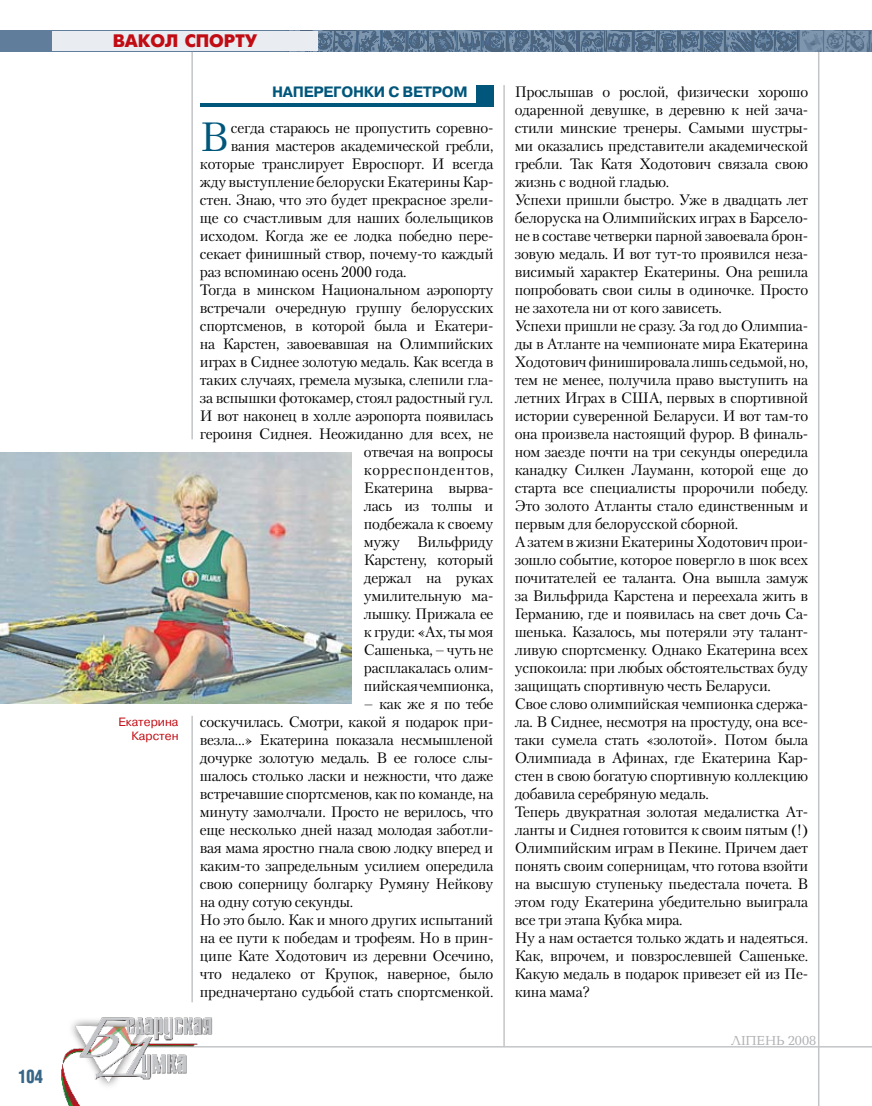
<style>
.page{position:relative;width:872px;height:1106px;background:#fff}
.page>*{position:absolute;margin:0;border:0;box-sizing:border-box;transform-origin:0 0}
.t1{font:40.65px "Petersburg C";color:#00567b}
.t2{font:18px "Futuris Extra C";color:#c10c13}
.t3{font:700 18px "AG Letterica Cond L";color:#386688;scale:.9 1}
.t4{font:15px/18px "Petersburg C";letter-spacing:-.015em;color:#000}
.t5{font:700 15px "Pragmatica C";letter-spacing:-.015em;color:#00567b}
.t6{font:15px "Petersburg C";letter-spacing:.045em;color:#000}
.t7{font:13.5px "Baltica C";color:#aeafb2}
.t8{font:12px/14.4px "Pragmatica C";color:#c10c13;text-align:right}
</style>
<div class="page">
<hr style="left:818px;top:52px;width:1px;height:1054px;background:#c3c5c7">
<img style="left:285px;top:30px;width:587px;height:1px">
<hr style="left:503px;top:85px;width:2px;height:961px;background:#c3c5c7">
<svg style="left:0;top:31px;width:871px;height:21px;background:#5f7995"></svg>
<div style="left:52px;top:31px;width:266px;height:20px;background:#e9ecf1"></div>
<hr style="left:146px;top:1046px;width:726px;height:1px;background:#c3c5c7">
<img style="left:61px;top:1002px;width:169px;height:104px">
<svg style="left:871px;top:31px;width:1px;height:21px"></svg>
<hr style="left:191px;top:716px;width:2px;height:286px;background:#c3c5c7">
<div style="left:476px;top:85px;width:17px;height:21px;background:#00567b"></div>
<hr style="left:200px;top:103px;width:293px;height:3px;background:#00567b">
<img style="left:0;top:453px;width:351px;height:251px">
<hr style="left:191px;top:52px;width:2px;height:387px;background:#c3c5c7">
<p class="t3" style="left:18px;top:1065px;width:29px">104</p>
<p class="t2" style="left:113px;top:31px;width:146px">ВАКОЛ СПОРТУ</p>
<p class="t5" style="left:272px;top:83px;width:197px">НАПЕРЕГОНКИ С ВЕТРОМ</p>
<p class="t8" style="left:118px;top:714px;width:62px">Екатерина<br>Карстен</p>
<h1 class="t1" style="left:200px;top:112px;width:30px">В</h1>
<p class="t4" style="left:231px;top:118px;width:264px">сегда стараюсь не пропустить соревно-</p>
<p class="t4" style="left:231px;top:136px;width:264px">вания мастеров академической гребли,</p>
<p class="t4" style="left:200px;top:154px;width:295px">которые транслирует Евроспорт. И всегда</p>
<p class="t4" style="left:200px;top:172px;width:295px">жду выступление белоруски Екатерины Кар-</p>
<p class="t4" style="left:200px;top:190px;width:295px">стен. Знаю, что это будет прекрасное зрели-</p>
<p class="t4" style="left:200px;top:208px;width:295px">ще со счастливым для наших болельщиков</p>
<p class="t4" style="left:200px;top:226px;width:295px">исходом. Когда же ее лодка победно пере-</p>
<p class="t4" style="left:200px;top:244px;width:295px">секает финишный створ, почему-то каждый</p>
<p class="t4" style="left:200px;top:262px;width:208px">раз вспоминаю осень 2000 года.</p>
<p class="t4" style="left:200px;top:280px;width:295px">Тогда в минском Национальном аэропорту</p>
<p class="t4" style="left:200px;top:298px;width:295px">встречали очередную группу белорусских</p>
<p class="t4" style="left:200px;top:316px;width:295px">спортсменов, в которой была и Екатери-</p>
<p class="t4" style="left:200px;top:334px;width:295px">на Карстен, завоевавшая на Олимпийских</p>
<p class="t4" style="left:200px;top:352px;width:295px">играх в Сиднее золотую медаль. Как всегда в</p>
<p class="t4" style="left:200px;top:370px;width:295px">таких случаях, гремела музыка, слепили гла-</p>
<p class="t4" style="left:200px;top:388px;width:295px">за вспышки фотокамер, стоял радостный гул.</p>
<p class="t4" style="left:200px;top:406px;width:295px">И вот наконец в холле аэропорта появилась</p>
<p class="t4" style="left:200px;top:424px;width:295px">героиня Сиднея. Неожиданно для всех, не</p>
<p class="t4" style="left:364px;top:442px;width:131px">отвечая на вопросы</p>
<p class="t6" style="left:364px;top:460px;width:131px">корреспондентов,</p>
<p class="t4" style="left:364px;top:478px;width:131px">Екатерина вырва-</p>
<p class="t4" style="left:364px;top:496px;width:131px">лась из толпы и</p>
<p class="t4" style="left:364px;top:514px;width:131px">подбежала к своему</p>
<p class="t4" style="left:364px;top:532px;width:131px">мужу Вильфриду</p>
<p class="t4" style="left:364px;top:550px;width:131px">Карстену, который</p>
<p class="t4" style="left:364px;top:568px;width:131px">держал на руках</p>
<p class="t4" style="left:364px;top:586px;width:131px">умилительную ма-</p>
<p class="t4" style="left:364px;top:604px;width:131px">лышку. Прижала ее</p>
<p class="t4" style="left:364px;top:622px;width:131px">к груди: «Ах, ты моя</p>
<p class="t4" style="left:364px;top:640px;width:131px">Сашенька, – чуть не</p>
<p class="t4" style="left:364px;top:658px;width:131px">расплакалась олим-</p>
<p class="t4" style="left:364px;top:676px;width:131px">пийская чемпионка,</p>
<p class="t4" style="left:200px;top:694px;width:295px;text-indent:164px">– как же я по тебе соскучилась. Смотри, какой я подарок при&shy;везла…» Екатерина показала несмышленой дочурке золотую медаль. В ее голосе слы&shy;шалось столько ласки и нежности, что даже встречавшие спортсменов, как по команде, на минуту замолчали. Просто не верилось, что еще несколько дней назад молодая заботли&shy;вая мама яростно гнала свою лодку вперед и каким-то запредельным усилием опередила свою соперницу болгарку Румяну Нейкову на одну сотую секунды.<br>Но это было. Как и много других испытаний на ее пути к победам и трофеям. Но в прин&shy;ципе Кате Ходотович из деревни Осечино, что недалеко от Крупок, наверное, было предначертано судьбой стать спортсменкой.</p>
<p class="t4" style="left:514px;top:82px;width:295px">Прослышав о рослой, физически хорошо одаренной девушке, в деревню к ней зача&shy;стили минские тренеры. Самыми шустры&shy;ми оказались представители академической гребли. Так Катя Ходотович связала свою жизнь с водной гладью.<br>Успехи пришли быстро. Уже в двадцать лет белоруска на Олимпийских играх в Барсело&shy;не в составе четверки парной завоевала брон&shy;зовую медаль. И вот тут-то проявился неза&shy;висимый характер Екатерины. Она решила попробовать свои силы в одиночке. Просто не захотела ни от кого зависеть.<br>Успехи пришли не сразу. За год до Олимпиа&shy;ды в Атланте на чемпионате мира Екатерина Ходотович финишировала лишь седьмой, но, тем не менее, получила право выступить на летних Играх в США, первых в спортивной истории суверенной Беларуси. И вот там-то она произвела настоящий фурор. В финаль&shy;ном заезде почти на три секунды опередила канадку Силкен Лауманн, которой еще до старта все специалисты пророчили победу.<br>Это золото Атланты стало единственным и первым для белорусской сборной.<br>А затем в жизни Екатерины Ходотович прои&shy;зошло событие, которое повергло в шок всех почитателей ее таланта. Она вышла замуж за Вильфрида Карстена и переехала жить в Германию, где и появилась на свет дочь Са&shy;шенька. Казалось, мы потеряли эту талант&shy;ливую спортсменку. Однако Екатерина всех успокоила: при любых обстоятельствах буду защищать спортивную честь Беларуси.<br>Свое слово олимпийская чемпионка сдержа&shy;ла. В Сиднее, несмотря на простуду, она все&shy;таки сумела стать «золотой». Потом была Олимпиада в Афинах, где Екатерина Кар&shy;стен в свою богатую спортивную коллекцию добавила серебряную медаль.<br>Теперь двукратная золотая медалистка Ат&shy;ланты и Сиднея готовится к своим пятым (!)<br>Олимпийским играм в Пекине. Причем дает понять своим соперницам, что готова взойти на высшую ступеньку пьедестала почета. В этом году Екатерина убедительно выиграла все три этапа Кубка мира.<br>Ну а нам остается только ждать и надеяться.<br>Как, впрочем, и повзрослевшей Сашеньке.<br>Какую медаль в подарок привезет ей из Пе&shy;кина мама?</p>
<p class="t7" style="left:731px;top:1033px;width:87px">ЛІПЕНЬ 2008</p>
</div>
